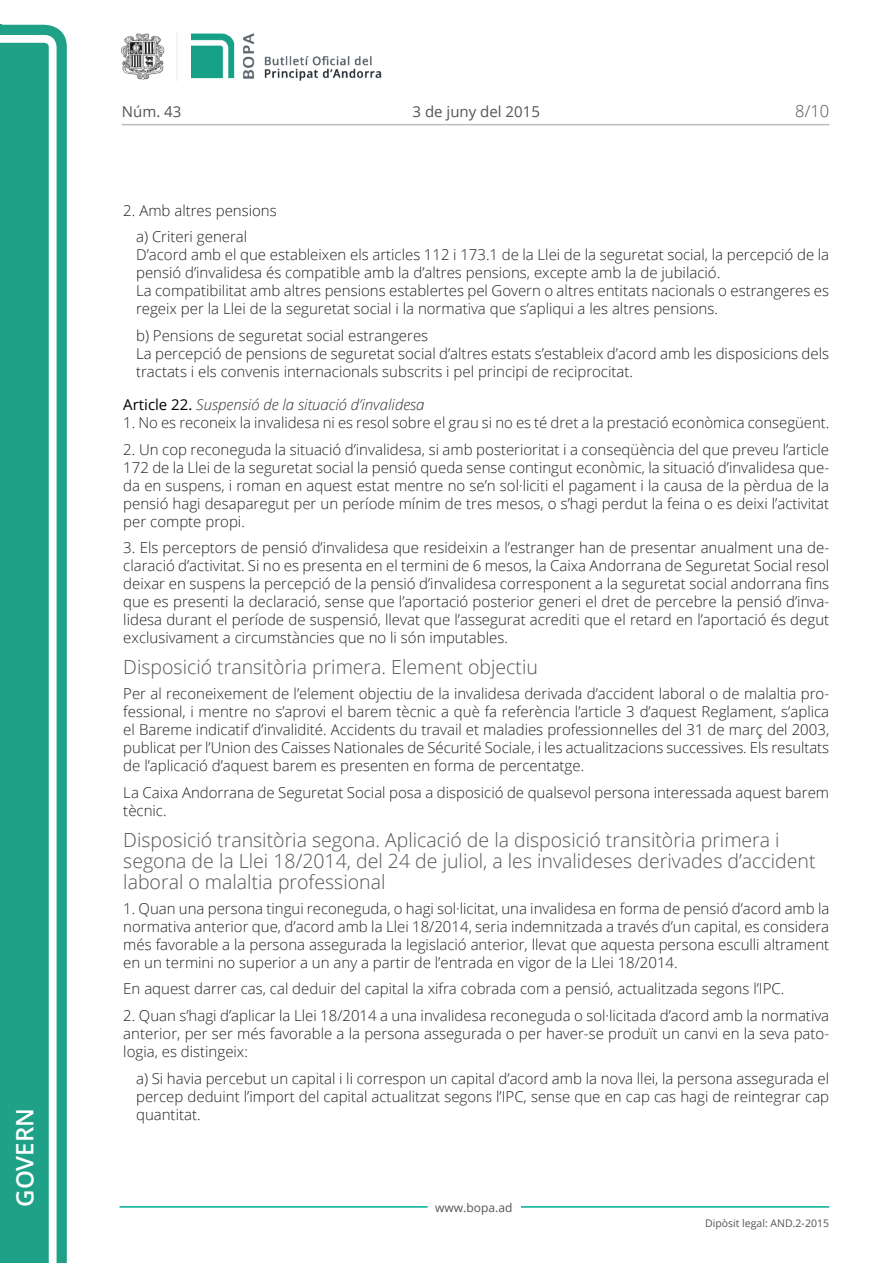
<style>
.page{position:relative;width:893px;height:1263px;background:#fff}
.page>*{position:absolute;margin:0;border:0;box-sizing:border-box;transform-origin:0 0}
.t1{font:600 24px "Open Sans";color:#fff}
.Titol_5{font:300 19.5px/21px "Open Sans";color:#545454}
.t2{font:300 16.5px "Open Sans";color:#545454}
.Body_text{font:300 15px/18px "Open Sans";color:#231f20;text-align:justify}
.Body_text_NOS{font:300 15px/18px "Open Sans";color:#231f20}
.Body_text_i{font:300 15px/18px "Open Sans";color:#231f20}
.Titol_7-8{font:italic 300 15px "Open Sans";color:#303030}
.t3{font:15px "Open Sans";color:#545454}
.t4{font:12px "Open Sans";color:#545454}
.t5{font:10.5px "Open Sans";color:#545454}
.s1{font-weight:400;font-style:normal;color:#000}
</style>
<div class="page">
<svg style="left:0;top:25px;width:67px;height:1238px;fill:#1ea187"></svg>
<div style="left:0;top:43px;width:49px;height:1220px;background:#1ea187"></div>
<img style="left:122px;top:32px;width:260px;height:49px">
<hr style="left:119px;top:1206px;width:309px;height:2px;background:#00ae91">
<hr style="left:521px;top:1206px;width:308px;height:2px;background:#00ae91">
<hr style="left:122px;top:124px;width:707px;height:1px;background:#bcbdc0">
<h1 class="t1" style="left:8px;top:1207px;width:100px;rotate:-90deg">Govern</h1>
<p class="t3" style="left:122px;top:102px;width:61px">Núm. 43</p>
<p class="t3" style="left:413px;top:102px;width:129px">3 de juny del 2015</p>
<p class="t2" style="left:795px;top:100px;width:35px">8/10</p>
<p class="Body_text" style="left:123px;top:201px;width:155px">2. Amb altres pensions</p>
<p class="Body_text_NOS" style="left:136px;top:227px;width:113px">a) Criteri general</p>
<p class="Body_text_NOS" style="left:136px;top:245px;width:695px">D’acord amb el que estableixen els articles 112 i 173.1 de la Llei de la seguretat social, la percepció de la pensió d’invalidesa és compatible amb la d’altres pensions, excepte amb la de jubilació.</p>
<p class="Body_text_i" style="left:136px;top:281px;width:695px">La compatibilitat amb altres pensions establertes pel Govern o altres entitats nacionals o estrangeres es regeix per la Llei de la seguretat social i la normativa que s’apliqui a les altres pensions.</p>
<p class="Body_text_NOS" style="left:136px;top:326px;width:294px">b) Pensions de seguretat social estrangeres</p>
<p class="Body_text_i" style="left:136px;top:344px;width:695px">La percepció de pensions de seguretat social d’altres estats s’estableix d’acord amb les disposicions dels tractats i els convenis internacionals subscrits i pel principi de reciprocitat.</p>
<p class="Titol_7-8" style="left:123px;top:395px;width:303px"><span class="s1">Article 22.</span> Suspensió de la situació d’invalidesa</p>
<p class="Body_text" style="left:123px;top:413px;width:707px">1. No es reconeix la invalidesa ni es resol sobre el grau si no es té dret a la prestació econòmica consegüent.</p>
<p class="Body_text" style="left:123px;top:440px;width:707px">2. Un cop reconeguda la situació d’invalidesa, si amb posterioritat i a conseqüència del que preveu l’article 172 de la Llei de la seguretat social la pensió queda sense contingut econòmic, la situació d’invalidesa que&shy;da en suspens, i roman en aquest estat mentre no se’n sol·liciti el pagament i la causa de la pèrdua de la pensió hagi desaparegut per un període mínim de tres mesos, o s’hagi perdut la feina o es deixi l’activitat per compte propi.</p>
<p class="Body_text" style="left:123px;top:539px;width:707px">3. Els perceptors de pensió d’invalidesa que resideixin a l’estranger han de presentar anualment una de&shy;claració d’activitat. Si no es presenta en el termini de 6 mesos, la Caixa Andorrana de Seguretat Social resol deixar en suspens la percepció de la pensió d’invalidesa corresponent a la seguretat social andorrana fins que es presenti la declaració, sense que l’aportació posterior generi el dret de percebre la pensió d’inva&shy;lidesa durant el període de suspensió, llevat que l’assegurat acrediti que el retard en l’aportació és degut exclusivament a circumstàncies que no li són imputables.</p>
<p class="Titol_5" style="left:123px;top:656px;width:416px">Disposició transitòria primera. Element objectiu</p>
<p class="Body_text" style="left:123px;top:685px;width:707px">Per al reconeixement de l’element objectiu de la invalidesa derivada d’accident laboral o de malaltia pro&shy;fessional, i mentre no s’aprovi el barem tècnic a què fa referència l’article 3 d’aquest Reglament, s’aplica el Bareme indicatif d’invalidité. Accidents du travail et maladies professionnelles del 31 de març del 2003, publicat per l’Union des Caisses Nationales de Sécurité Sociale, i les actualitzacions successives. Els resultats de l’aplicació d’aquest barem es presenten en forma de percentatge.</p>
<p class="Body_text" style="left:123px;top:783px;width:707px">La Caixa Andorrana de Seguretat Social posa a disposició de qualsevol persona interessada aquest barem tècnic.</p>
<p class="Titol_5" style="left:123px;top:829px;width:694px">Disposició transitòria segona. Aplicació de la disposició transitòria primera i segona de la Llei 18/2014, del 24 de juliol, a les invalideses derivades d’accident laboral o malaltia professional</p>
<p class="Body_text" style="left:123px;top:899px;width:707px">1. Quan una persona tingui reconeguda, o hagi sol·licitat, una invalidesa en forma de pensió d’acord amb la normativa anterior que, d’acord amb la Llei 18/2014, seria indemnitzada a través d’un capital, es considera més favorable a la persona assegurada la legislació anterior, llevat que aquesta persona esculli altrament en un termini no superior a un any a partir de l’entrada en vigor de la Llei 18/2014.</p>
<p class="Body_text" style="left:123px;top:980px;width:662px">En aquest darrer cas, cal deduir del capital la xifra cobrada com a pensió, actualitzada segons l’IPC.</p>
<p class="Body_text" style="left:123px;top:1006px;width:707px">2. Quan s’hagi d’aplicar la Llei 18/2014 a una invalidesa reconeguda o sol·licitada d’acord amb la normativa anterior, per ser més favorable a la persona assegurada o per haver-se produït un canvi en la seva pato&shy;logia, es distingeix:</p>
<p class="Body_text_NOS" style="left:136px;top:1069px;width:695px;text-align:justify">a) Si havia percebut un capital i li correspon un capital d’acord amb la nova llei, la persona assegurada el percep deduint l’import del capital actualitzat segons l’IPC, sense que en cap cas hagi de reintegrar cap quantitat.</p>
<p class="t4" style="left:435px;top:1199px;width:79px">www.bopa.ad</p>
<p class="t5" style="left:705px;top:1216px;width:125px">Dipòsit legal: AND.2-2015</p>
</div>
